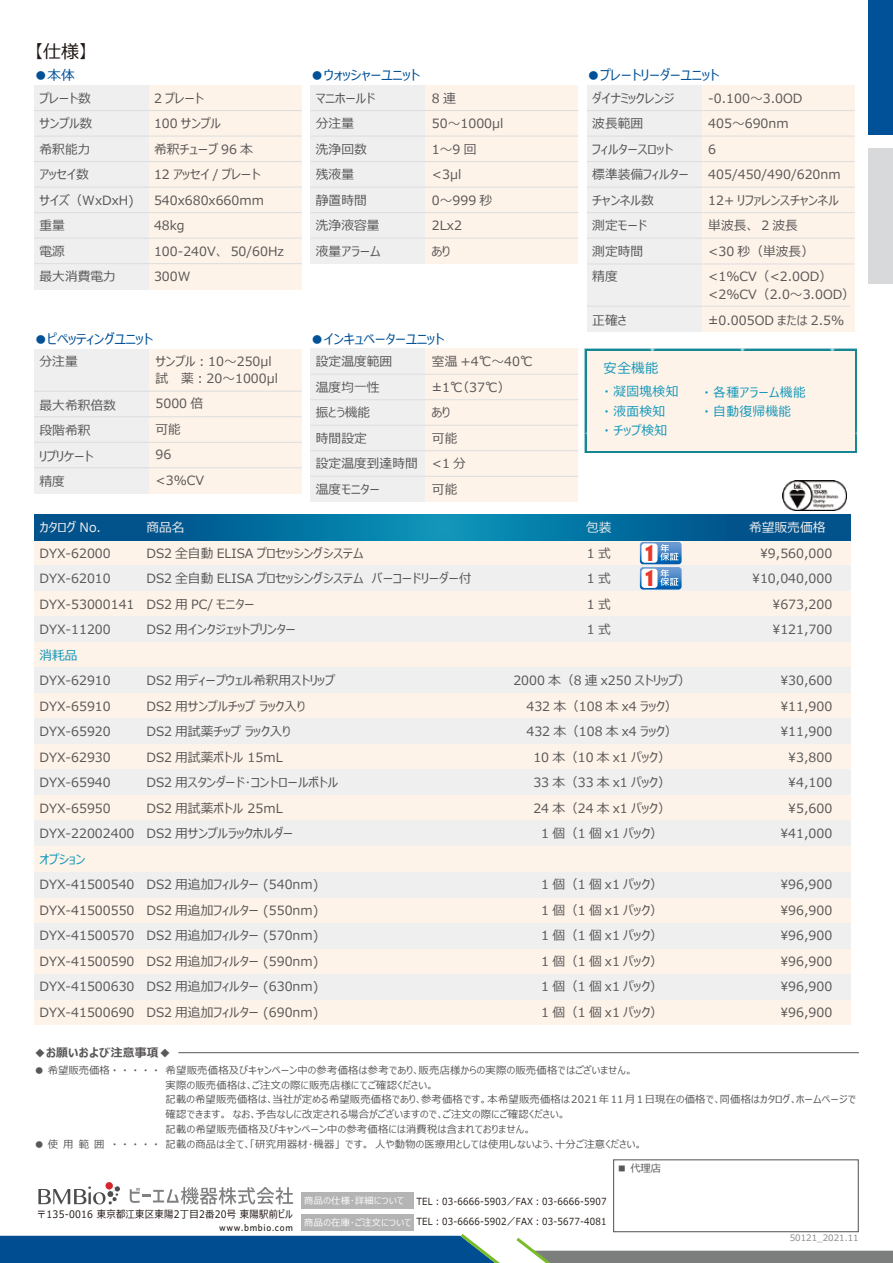
<style>
.page{position:relative;width:893px;height:1263px;background:#fff}
.page>*{position:absolute;margin:0;border:0;box-sizing:border-box;transform-origin:0 0}
.t1{font:900 22.05px/25.2px "Lithos Pro";color:#e83828;scale:.8 1}
.t2{font:18px "Meiryo UI";color:#221815}
.t3{font:13.5px "Meiryo UI";color:#005197}
.t4{font:13.5px "Meiryo UI";color:#1397ba}
.t5{font:12.75px/25.5px "Meiryo UI";color:#595757}
.t6{font:12.75px/19.5px "Meiryo UI";letter-spacing:.025em;color:#1397ba}
.t7{font:12.75px "Meiryo UI";color:#efefef}
.t8{font:700 11.85px "Meiryo UI";letter-spacing:.025em;color:#595757}
.t9{font:10.35px/14.7px "Meiryo UI";letter-spacing:.025em;color:#595757}
.t10{font:10.35px "Meiryo UI";letter-spacing:.025em;color:#221815;scale:.91 1}
.t11{font:9.75px "Meiryo UI";letter-spacing:.025em;color:#221815;scale:.89 1}
.t12{font:500 9.75px "Whitney";letter-spacing:.075em;color:#221815;scale:.95 1}
.t13{font:9.3px "Meiryo UI";letter-spacing:.025em;color:#fff}
.t14{font:8.85px "Meiryo UI";color:#898989}
.s1{font-size:9.3px;color:#fff}
</style>
<div class="page">
<svg style="left:0;top:1232px;width:893px;height:31px"></svg>
<img style="left:782px;top:480px;width:64px;height:30px">
<div style="left:585px;top:349px;width:272px;height:104px;background:#fef3e9"></div>
<div style="left:34px;top:85px;width:268px;height:204px;background:#fef3e9"></div>
<div style="left:34px;top:85px;width:115px;height:204px;background:#efefef"></div>
<hr style="left:34px;top:110px;width:268px;height:1px;background:#dcdddd">
<hr style="left:34px;top:136px;width:268px;height:1px;background:#dcdddd">
<hr style="left:34px;top:161px;width:268px;height:1px;background:#dcdddd">
<hr style="left:34px;top:187px;width:268px;height:1px;background:#dcdddd">
<hr style="left:34px;top:212px;width:268px;height:1px;background:#dcdddd">
<hr style="left:34px;top:238px;width:268px;height:1px;background:#dcdddd">
<hr style="left:34px;top:263px;width:268px;height:1px;background:#dcdddd">
<div style="left:34px;top:514px;width:816px;height:511px;background:#fef3e9"></div>
<svg style="left:34px;top:514px;width:816px;height:26px;background:#036a9c"></svg>
<div style="left:34px;top:349px;width:268px;height:144px;background:#fef3e9"></div>
<div style="left:34px;top:349px;width:115px;height:144px;background:#efefef"></div>
<hr style="left:34px;top:391px;width:268px;height:1px;background:#dcdddd">
<hr style="left:34px;top:416px;width:268px;height:1px;background:#dcdddd">
<hr style="left:34px;top:442px;width:268px;height:1px;background:#dcdddd">
<hr style="left:34px;top:467px;width:268px;height:1px;background:#dcdddd">
<div style="left:310px;top:85px;width:268px;height:179px;background:#fef3e9"></div>
<div style="left:310px;top:85px;width:115px;height:179px;background:#efefef"></div>
<hr style="left:310px;top:110px;width:268px;height:1px;background:#dcdddd">
<hr style="left:310px;top:136px;width:268px;height:1px;background:#dcdddd">
<hr style="left:310px;top:161px;width:268px;height:1px;background:#dcdddd">
<hr style="left:310px;top:187px;width:268px;height:1px;background:#dcdddd">
<hr style="left:310px;top:212px;width:268px;height:1px;background:#dcdddd">
<hr style="left:310px;top:238px;width:268px;height:1px;background:#dcdddd">
<div style="left:310px;top:349px;width:268px;height:153px;background:#fef3e9"></div>
<div style="left:310px;top:349px;width:115px;height:153px;background:#efefef"></div>
<hr style="left:310px;top:374px;width:268px;height:1px;background:#dcdddd">
<hr style="left:310px;top:399px;width:268px;height:1px;background:#dcdddd">
<hr style="left:310px;top:425px;width:268px;height:1px;background:#dcdddd">
<hr style="left:310px;top:450px;width:268px;height:1px;background:#dcdddd">
<hr style="left:310px;top:476px;width:268px;height:1px;background:#dcdddd">
<div style="left:587px;top:85px;width:268px;height:247px;background:#fef3e9"></div>
<div style="left:587px;top:85px;width:115px;height:247px;background:#efefef"></div>
<hr style="left:587px;top:110px;width:268px;height:1px;background:#dcdddd">
<hr style="left:587px;top:136px;width:268px;height:1px;background:#dcdddd">
<hr style="left:587px;top:161px;width:268px;height:1px;background:#dcdddd">
<hr style="left:587px;top:187px;width:268px;height:1px;background:#dcdddd">
<hr style="left:587px;top:212px;width:268px;height:1px;background:#dcdddd">
<hr style="left:587px;top:238px;width:268px;height:1px;background:#dcdddd">
<hr style="left:587px;top:306px;width:263px;height:1px;background:#dcdddd">
<div style="left:34px;top:566px;width:816px;height:25px;background:#efefef"></div>
<div style="left:34px;top:617px;width:816px;height:25px;background:#efefef"></div>
<div style="left:34px;top:821px;width:816px;height:25px;background:#efefef"></div>
<div style="left:34px;top:770px;width:816px;height:25px;background:#efefef"></div>
<div style="left:34px;top:719px;width:816px;height:25px;background:#efefef"></div>
<div style="left:34px;top:668px;width:816px;height:25px;background:#efefef"></div>
<div style="left:34px;top:872px;width:816px;height:25px;background:#efefef"></div>
<div style="left:34px;top:923px;width:816px;height:25px;background:#efefef"></div>
<div style="left:34px;top:974px;width:816px;height:25px;background:#efefef"></div>
<hr style="left:178px;top:1052px;width:681px;height:1px;background:#595757">
<div style="left:613px;top:1159px;width:246px;height:73px;border:1px solid #595757"></div>
<div style="left:106px;top:1182px;width:7px;height:7px;background:#d3272a;border-radius:50%"></div>
<svg style="left:38px;top:1185px;width:82px;height:19px"></svg>
<svg style="left:130px;top:1187px;width:163px;height:17px"></svg>
<div style="left:301px;top:1214px;width:112px;height:16px;background:#b5b4b5"></div>
<div style="left:301px;top:1193px;width:112px;height:16px;background:#b5b4b5"></div>
<svg style="left:640px;top:542px;width:42px;height:47px;background:#84afd8"></svg>
<div style="left:641px;top:569px;width:16px;height:19px;background:#fff;border-radius:3px"></div>
<div style="left:868px;top:0;width:25px;height:135px;background:#005197"></div>
<div style="left:868px;top:148px;width:25px;height:135px;background:#d8d9da"></div>
<hr style="left:587px;top:264px;width:268px;height:1px;background:#dcdddd">
<h2 class="t2" style="left:34px;top:39px;width:55px">【仕様】</h2>
<p class="t5" style="left:39px;top:86px;width:96px">プレート数<br>サンプル数<br>希釈能力<br>アッセイ数<br>サイズ（WxDxH)重量<br>電源<br>最大消費電力</p>
<p class="t5" style="left:154px;top:86px;width:131px">2 プレート<br>100 サンプル<br>希釈チューブ 96 本<br>12 アッセイ / プレート<br>540x680x660mm<br>48kg<br>100-240V、 50/60Hz<br>300W</p>
<p class="t3" style="left:34px;top:66px;width:42px">●本体</p>
<p class="t3" style="left:34px;top:329px;width:121px">●ピペッティングユニット</p>
<p class="t5" style="left:39px;top:350px;width:40px">分注量</p>
<p class="t5" style="left:39px;top:393px;width:78px">最大希釈倍数段階希釈<br>リプリケート<br>精度</p>
<p class="t5" style="left:155px;top:354px;width:124px;line-height:16.5px">サンプル︓10～250μl試　 薬︓20～1000μl</p>
<p class="t5" style="left:155px;top:392px;width:50px">5000 倍可能<br>96 &lt;3%CV</p>
<p class="t3" style="left:310px;top:66px;width:111px">●ウォッシャーユニット</p>
<p class="t5" style="left:316px;top:86px;width:66px">マニホールド分注量<br>洗浄回数残液量<br>静置時間洗浄液容量液量アラーム</p>
<p class="t5" style="left:432px;top:86px;width:73px">8連<br>50～1000μl<br>1～9 回&lt;3μl<br>0～999 秒<br>2Lx2<br>あり</p>
<p class="t3" style="left:310px;top:329px;width:136px">●インキュベーターユニット</p>
<p class="t5" style="left:316px;top:350px;width:104px">設定温度範囲<br>温度均一性<br>振とう機能<br>時間設定<br>設定温度到達時間温度モニター</p>
<p class="t5" style="left:432px;top:350px;width:102px">室温 +4℃～40℃ ±1℃（37℃）<br>あり<br>可能<br>&lt;1 分<br>可能</p>
<p class="t3" style="left:587px;top:66px;width:134px">●プレートリーダーユニット</p>
<p class="t5" style="left:592px;top:86px;width:98px">ダイナミックレンジ波長範囲<br>フィルタースロット標準装備フィルターチャンネル数<br>測定モード<br>測定時間<br>精度</p>
<p class="t5" style="left:592px;top:308px;width:36px">正確さ</p>
<p class="t4" style="left:604px;top:358px;width:57px">安全機能</p>
<p class="t6" style="left:604px;top:382px;width:76px">・凝固塊検知・液面検知<br>・チップ検知</p>
<p class="t5" style="left:708px;top:86px;width:134px">-0.100～3.0OD<br>405～690nm<br>6<br>405/450/490/620nm<br>12+ リファレンスチャンネル単波長、 2 波長<br>&lt;30 秒（単波長）&lt;1%CV（&lt;2.0OD）</p>
<p class="t5" style="left:708px;top:282px;width:148px">&lt;2%CV（2.0～3.0OD）±0.005OD または 2.5%</p>
<p class="t6" style="left:703px;top:383px;width:104px">・各種アラーム機能・自動復帰機能</p>
<p class="t7" style="left:39px;top:519px;width:63px">カタログ No.</p>
<p class="t5" style="left:39px;top:541px;width:97px">DYX-62000<br>DYX-62010　<br>DYX-53000141<br>DYX-11200</p>
<p class="t6" style="left:39px;top:646px;width:40px">消耗品</p>
<p class="t5" style="left:39px;top:668px;width:97px">DYX-62910<br>DYX-65910<br>DYX-65920<br>DYX-62930<br>DYX-65940<br>DYX-65950<br>DYX-22002400</p>
<p class="t6" style="left:39px;top:850px;width:47px">オプション</p>
<p class="t5" style="left:39px;top:872px;width:97px;text-align:justify">DYX-41500540<br>DYX-41500550<br>DYX-41500570<br>DYX-41500590<br>DYX-41500630<br>DYX-41500690</p>
<p class="t7" style="left:146px;top:519px;width:40px">商品名</p>
<p class="t5" style="left:146px;top:541px;width:327px">DS2 全自動 ELISA プロセッシングシステム<br>DS2 全自動 ELISA プロセッシングシステム　バーコードリーダー付<br>DS2 用 PC/ モニター<br>DS2 用インクジェットプリンター</p>
<p class="t5" style="left:146px;top:668px;width:202px">DS2 用ディープウェル希釈用ストリップ<br>DS2 用サンプルチップ ラック入り<br>DS2 用試薬チップ ラック入り<br>DS2 用試薬ボトル 15mL<br>DS2 用スタンダード･コントロールボトル　<br>DS2 用試薬ボトル 25mL<br>DS2 用サンプルラックホルダー</p>
<p class="t5" style="left:146px;top:872px;width:173px;text-align:justify">DS2 用追加フィルター (540nm)<br>DS2 用追加フィルター (550nm)<br>DS2 用追加フィルター (570nm)<br>DS2 用追加フィルター (590nm)<br>DS2 用追加フィルター (630nm)<br>DS2 用追加フィルター (690nm)</p>
<p class="t7" style="left:586px;top:519px;width:27px">包装</p>
<p class="t5" style="left:587px;top:541px;width:25px;text-align:justify">1式1式1式1式</p>
<p class="t5" style="left:513px;top:668px;width:179px;text-align:center">2000 本（8 連 x250 ストリップ）<br>432 本（108 本 x4 ラック）<br>432 本（108 本 x4 ラック）<br>10 本（10 本 x1 パック）<br>33 本（33 本 x1 パック）<br>24 本（24 本 x1 パック）<br>1 個（1 個 x1 パック）</p>
<p class="t5" style="left:541px;top:872px;width:123px;text-align:justify">1 個（1 個 x1 パック）1 個（1 個 x1 パック）1 個（1 個 x1 パック）1 個（1 個 x1 パック）1 個（1 個 x1 パック）1 個（1 個 x1 パック）</p>
<h1 class="t1" style="left:642px;top:541px;width:19px">1<br>1</h1>
<p class="t7" style="left:749px;top:519px;width:78px">希望販売価格</p>
<p class="t5" style="left:752px;top:541px;width:82px;text-align:right">\9,560,000 \10,040,000 \673,200 \121,700</p>
<p class="t5" style="left:780px;top:668px;width:53px;text-align:right">\30,600 \11,900 \11,900 \3,800 \4,100 \5,600 \41,000</p>
<p class="t5" style="left:780px;top:872px;width:53px;text-align:justify">\96,900 \96,900 \96,900 \96,900 \96,900 \96,900</p>
<p class="t8" style="left:34px;top:1044px;width:138px">◆お願いおよび注意事項◆</p>
<p class="t9" style="left:166px;top:1063px;width:692px;text-indent:-132px">● 希望販売価格・・・・・ 希望販売価格及びキャンペーン中の参考価格は参考であり､販売店様からの実際の販売価格ではございません。<br>実際の販売価格は､ご注文の際に販売店様にてご確認ください。<br>記載の希望販売価格は､当社が定める希望販売価格であり､参考価格です。本希望販売価格は 2021年 11月 1日現在の価格で､同価格はカタログ､ホームページで確認できます。なお､予告なしに改定される場合がございますので､ご注文の際にご確認ください。<br>記載の希望販売価格及びキャンペーン中の参考価格には消費税は含まれておりません。</p>
<p class="t9" style="left:34px;top:1137px;width:610px">● 使用範囲 ・・・・・ 記載の商品は全て､「研究用器材･機器」です。人や動物の医療用としては使用しないよう､十分ご注意ください。</p>
<p class="t9" style="left:617px;top:1161px;width:46px">■ 代理店</p>
<p class="t9" style="left:279px;top:1091px;width:7px">､</p>
<p class="t10" style="left:37px;top:1207px;width:283px">〒135-0016 東京都江東区東陽2丁目2番20号 東陽駅前ビル</p>
<p class="t12" style="left:219px;top:1221px;width:79px">www.bmbio.com</p>
<p class="t13" style="left:304px;top:1194px;width:101px">商品の仕様･詳細について</p>
<p class="t11" style="left:416px;top:1195px;width:215px">TEL︓03-6666-5903／FAX︓03-6666-5907</p>
<p class="t11" style="left:304px;top:1215px;width:341px"><span class="s1">商品の在庫･ご注文について</span> TEL︓03-6666-5902／FAX︓03-5677-4081</p>
<p class="t14" style="left:790px;top:1232px;width:70px">50121_2021.11</p>
</div>
